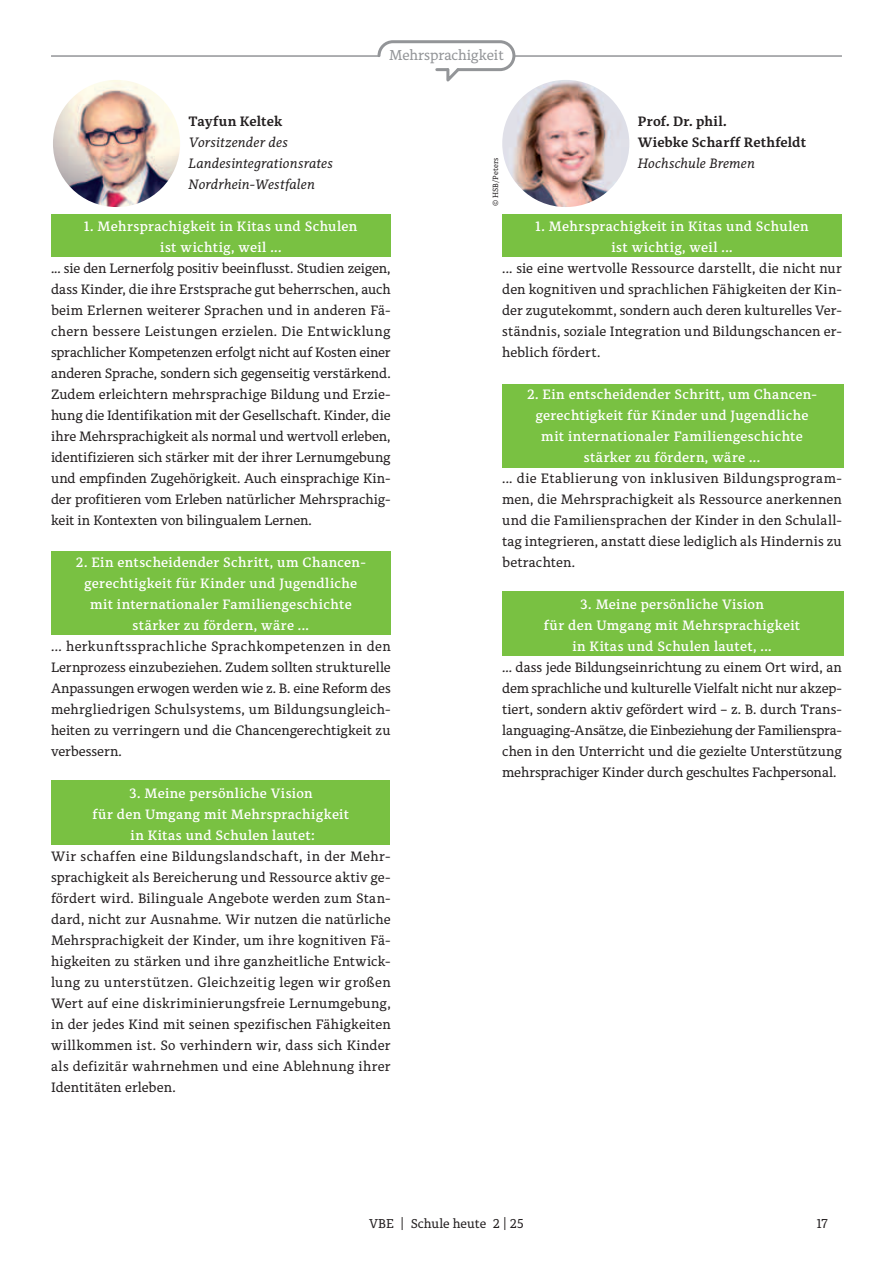
<style>
.page{position:relative;width:893px;height:1263px;background:#fff}
.page>*{position:absolute;margin:0;border:0;box-sizing:border-box;transform-origin:0 0}
.t1{font:14.1px "Alkes";letter-spacing:-.005em;color:#939598}
.t2{font:13.5px/21px "Alkes";color:#231f20;text-align:justify}
.t3{font:600 13.5px/21px "Alkes";letter-spacing:.025em;color:#fff;text-align:center}
.t4{font:italic 13.5px/21px "Alkes";letter-spacing:.01em;color:#231f20}
.t5{font:700 13.5px/21px "Alkes";letter-spacing:.01em;color:#231f20}
.t6{font:12.75px "Alkes";letter-spacing:-.005em;color:#231f20}
.t7{font:7.5px "Alkes";letter-spacing:.02em;color:#231f20}
</style>
<div class="page">
<div style="left:51px;top:214px;width:340px;height:42px;background:#79c142"></div>
<div style="left:502px;top:214px;width:340px;height:42px;background:#79c142"></div>
<div style="left:51px;top:551px;width:340px;height:84px;background:#79c142"></div>
<div style="left:502px;top:384px;width:342px;height:84px;background:#79c142"></div>
<div style="left:51px;top:780px;width:339px;height:65px;background:#79c142"></div>
<div style="left:502px;top:591px;width:342px;height:65px;background:#79c142"></div>
<img style="left:53px;top:80px;width:127px;height:127px;border-radius:64px">
<img style="left:502px;top:80px;width:127px;height:127px;border-radius:64px">
<hr style="left:51px;top:55px;width:791px;height:2px;background:#939598">
<svg style="left:376px;top:40px;width:141px;height:42px"></svg>
<p class="t1" style="left:389px;top:46px;width:116px">Mehrsprachigkeit</p>
<p class="t5" style="left:189px;top:111px;width:95px">Tayfun Keltek</p>
<p class="t4" style="left:189px;top:132px;width:146px">Vorsitzender des<br>Landesintegrationsrates<br>Nordrhein-Westfalen</p>
<p class="t3" style="left:84px;top:216px;width:275px">1. Mehrsprachigkeit in Kitas und Schulen ist wichtig, weil ...</p>
<p class="t2" style="left:51px;top:257px;width:341px">... sie den Lernerfolg positiv beeinflusst. Studien zeigen, dass Kinder, die ihre Erstsprache gut beherrschen, auch beim Erlernen weiterer Sprachen und in anderen Fä&shy;chern bessere Leistungen erzielen. Die Entwicklung sprachlicher Kompetenzen erfolgt nicht auf Kosten einer anderen Sprache, sondern sich gegenseitig verstärkend.<br>Zudem erleichtern mehrsprachige Bildung und Erzie&shy;hung die Identifikation mit der Gesellschaft. Kinder, die ihre Mehrsprachigkeit als normal und wertvoll erleben, identifizieren sich stärker mit der ihrer Lernumgebung und empfinden Zugehörigkeit. Auch einsprachige Kin&shy;der profitieren vom Erleben natürlicher Mehrsprachig&shy;keit in Kontexten von bilingualem Lernen.</p>
<p class="t3" style="left:76px;top:552px;width:291px">2. Ein entscheidender Schritt, um Chancen&shy;gerechtigkeit für Kinder und Jugendliche mit internationaler Familiengeschichte stärker zu fördern, wäre ...</p>
<p class="t2" style="left:51px;top:636px;width:341px">... herkunftssprachliche Sprachkompetenzen in den Lernprozess einzubeziehen. Zudem sollten strukturelle Anpassungen erwogen werden wie z. B. eine Reform des mehrgliedrigen Schulsystems, um Bildungsungleich&shy;heiten zu verringern und die Chancengerechtigkeit zu verbessern.</p>
<p class="t3" style="left:93px;top:783px;width:258px">3. Meine persönliche Vision<br>für den Umgang mit Mehrsprachigkeit in Kitas und Schulen lautet:</p>
<p class="t2" style="left:51px;top:846px;width:341px">Wir schaffen eine Bildungslandschaft, in der Mehr&shy;sprachigkeit als Bereicherung und Ressource aktiv ge&shy;fördert wird. Bilinguale Angebote werden zum Stan&shy;dard, nicht zur Ausnahme. Wir nutzen die natürliche Mehrsprachigkeit der Kinder, um ihre kognitiven Fä&shy;higkeiten zu stärken und ihre ganzheitliche Entwick&shy;lung zu unterstützen. Gleichzeitig legen wir großen Wert auf eine diskriminierungsfreie Lernumgebung, in der jedes Kind mit seinen spezifischen Fähigkeiten willkommen ist. So verhindern wir, dass sich Kinder als defizitär wahrnehmen und eine Ablehnung ihrer Identitäten erleben.</p>
<p class="t7" style="left:491px;top:206px;width:50px;rotate:-90deg">© HSB/Peters</p>
<p class="t5" style="left:638px;top:111px;width:170px">Prof. Dr. phil.<br>Wiebke Scharff Rethfeldt</p>
<p class="t4" style="left:638px;top:153px;width:118px">Hochschule Bremen</p>
<p class="t3" style="left:535px;top:216px;width:275px">1. Mehrsprachigkeit in Kitas und Schulen ist wichtig, weil ...</p>
<p class="t2" style="left:502px;top:258px;width:341px">... sie eine wertvolle Ressource darstellt, die nicht nur den kognitiven und sprachlichen Fähigkeiten der Kin&shy;der zugutekommt, sondern auch deren kulturelles Ver&shy;ständnis, soziale Integration und Bildungschancen er&shy;heblich fördert.</p>
<p class="t3" style="left:527px;top:384px;width:291px">2. Ein entscheidender Schritt, um Chancen&shy;gerechtigkeit für Kinder und Jugendliche mit internationaler Familiengeschichte stärker zu fördern, wäre ...</p>
<p class="t2" style="left:502px;top:468px;width:341px">... die Etablierung von inklusiven Bildungsprogram&shy;men, die Mehrsprachigkeit als Ressource anerkennen und die Familiensprachen der Kinder in den Schulall&shy;tag integrieren, anstatt diese lediglich als Hindernis zu betrachten.</p>
<p class="t3" style="left:544px;top:594px;width:258px">3. Meine persönliche Vision<br>für den Umgang mit Mehrsprachigkeit in Kitas und Schulen lautet, ...</p>
<p class="t2" style="left:502px;top:657px;width:341px">... dass jede Bildungseinrichtung zu einem Ort wird, an dem sprachliche und kulturelle Vielfalt nicht nur akzep&shy;tiert, sondern aktiv gefördert wird – z. B. durch Trans&shy;languaging-Ansätze, die Einbeziehung der Familienspra&shy;chen in den Unterricht und die gezielte Unterstützung mehrsprachiger Kinder durch geschultes Fachpersonal.</p>
<p class="t6" style="left:369px;top:1215px;width:156px">VBE | Schule heute 2 | 25</p>
<p class="t6" style="left:817px;top:1215px;width:13px">17</p>
</div>
